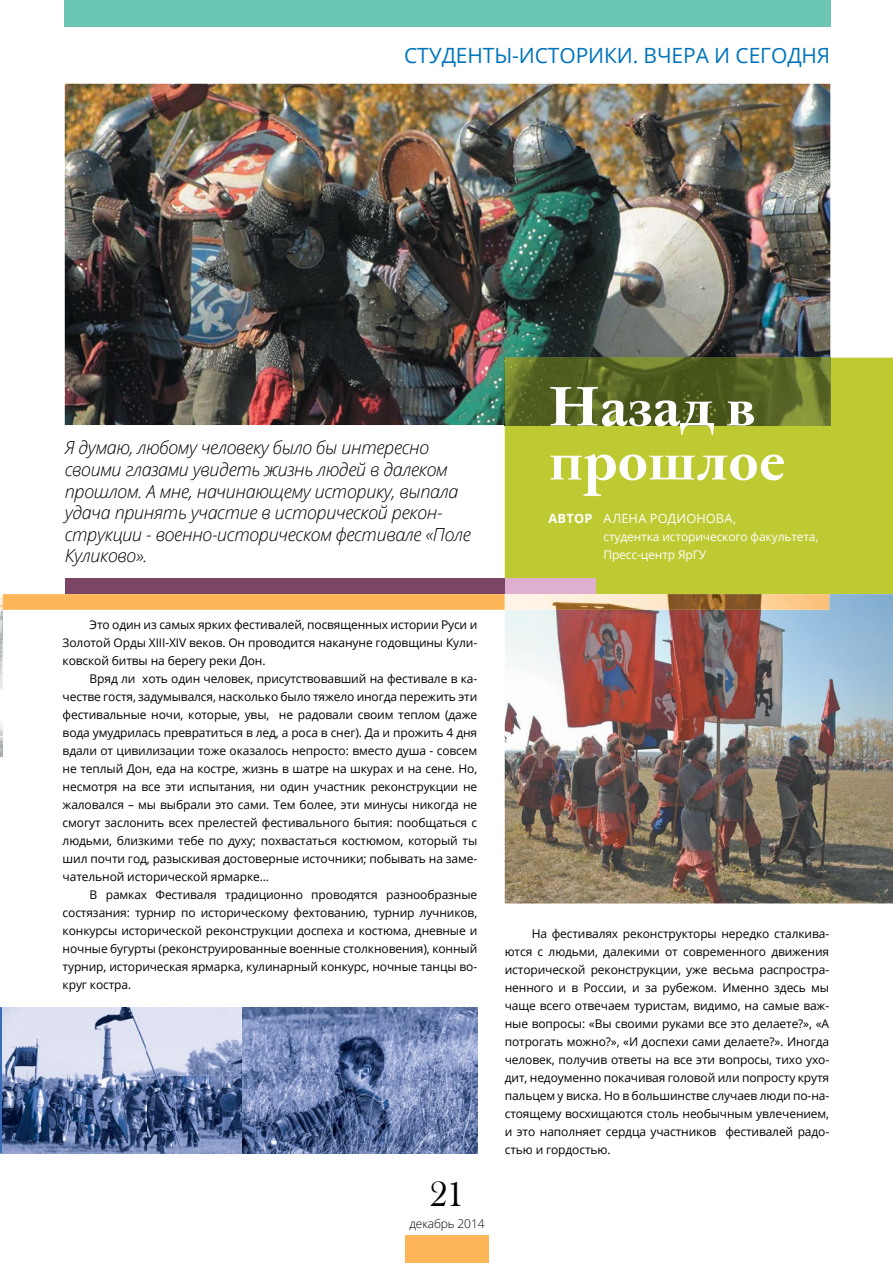
<style>
.page{position:relative;width:893px;height:1263px;background:#fff}
.page>*{position:absolute;margin:0;border:0;box-sizing:border-box;transform-origin:0 0}
.t1{font:700 54px/54px "Baskerville 120 Pro";letter-spacing:-.005em;color:#fff}
.t2{font:36px "Bask Old Face";color:#000}
.t3{font:21px "Open Sans";letter-spacing:-.005em;color:#0075bb}
.t4{font:italic 300 18px/21.6px "Open Sans";letter-spacing:-.02em;color:#000}
.t5{font:12.75px "Open Sans";letter-spacing:.01em;color:#fff}
.t6{font:700 12.75px "Open Sans";letter-spacing:.02em;color:#fff}
.t7{font:12px/18px "Open Sans";letter-spacing:-.01em;color:#000;text-align:justify}
.t8{font:12px/18px "Open Sans";letter-spacing:-.01em;color:#fff}
.t9{font:300 12px "Open Sans";letter-spacing:-.01em;color:#000}
</style>
<div class="page">
<div style="left:405px;top:1235px;width:84px;height:28px;background:#fcb557"></div>
<div style="left:64px;top:0;width:766px;height:27px;background:#6ac6b2"></div>
<img style="left:65px;top:84px;width:765px;height:341px">
<div style="left:505px;top:358px;width:388px;height:236px;background:#bdca31"></div>
<img style="left:505px;top:358px;width:325px;height:67px">
<div style="left:65px;top:578px;width:440px;height:16px;background:#7c4565"></div>
<div style="left:505px;top:578px;width:90px;height:16px;background:#dfafd0"></div>
<img style="left:505px;top:594px;width:388px;height:309px">
<img style="left:0;top:610px;width:2px;height:147px">
<hr style="left:0;top:1007px;width:2px;height:146px;background:#386db5">
<img style="left:2px;top:1007px;width:240px;height:146px">
<svg style="left:242px;top:1007px;width:235px;height:146px"></svg>
<img style="left:505px;top:594px;width:324px;height:16px">
<svg style="left:0;top:594px;width:505px;height:16px"></svg>
<h3 class="t3" style="left:404px;top:41px;width:428px">СТУДЕНТЫ-ИСТОРИКИ. ВЧЕРА И СЕГОДНЯ</h3>
<p class="t4" style="left:65px;top:436px;width:408px">Я думаю, любому человеку было бы интересно своими глазами увидеть жизнь людей в далеком прошлом. А мне, начинающему историку, выпала удача принять участие в исторической рекон&shy;струкции - военно-историческом фестивале «Поле Куликово».</p>
<h1 class="t1" style="left:548px;top:383px;width:238px">Назад в прошлое</h1>
<p class="t5" style="left:603px;top:510px;width:134px">АЛЕНА РОДИОНОВА,</p>
<p class="t8" style="left:603px;top:528px;width:217px">студентка исторического факультета,<br>Пресс-центр ЯрГУ</p>
<p class="t6" style="left:548px;top:510px;width:45px">АВТОР</p>
<p class="t7" style="left:63px;top:616px;width:416px;text-indent:27px">Это один из самых ярких фестивалей, посвященных истории Руси и Золотой Орды XIII-XIV веков. Он проводится накануне годовщины Кули&shy;ковской битвы на берегу реки Дон.</p>
<p class="t7" style="left:63px;top:670px;width:416px;text-indent:27px">Вряд ли хоть один человек, присутствовавший на фестивале в ка&shy;честве гостя, задумывался, насколько было тяжело иногда пережить эти фестивальные ночи, которые, увы, не радовали своим теплом (даже вода умудрилась превратиться в лед, а роса в снег). Да и прожить 4 дня вдали от цивилизации тоже оказалось непросто: вместо душа - совсем не теплый Дон, еда на костре, жизнь в шатре на шкурах и на сене. Но, несмотря на все эти испытания, ни один участник реконструкции не жаловался – мы выбрали это сами. Тем более, эти минусы никогда не смогут заслонить всех прелестей фестивального бытия: пообщаться с людьми, близкими тебе по духу; похвастаться костюмом, который ты шил почти год, разыскивая достоверные источники; побывать на заме&shy;чательной исторической ярмарке...</p>
<p class="t7" style="left:63px;top:886px;width:416px;text-indent:27px">В рамках Фестиваля традиционно проводятся разнообразные состязания: турнир по историческому фехтованию, турнир лучников, конкурсы исторической реконструкции доспеха и костюма, дневные и ночные бугурты (реконструированные военные столкновения), конный турнир, историческая ярмарка, кулинарный конкурс, ночные танцы во&shy;круг костра.</p>
<h2 class="t2" style="left:429px;top:1174px;width:37px">21</h2>
<p class="t9" style="left:409px;top:1215px;width:77px">декабрь 2014</p>
<p class="t7" style="left:505px;top:924px;width:326px;text-indent:27px">На фестивалях реконструкторы нередко сталкива&shy;ются с людьми, далекими от современного движения исторической реконструкции, уже весьма распростра&shy;ненного и в России, и за рубежом. Именно здесь мы чаще всего отвечаем туристам, видимо, на самые важ&shy;ные вопросы: «Вы своими руками все это делаете?», «А потрогать можно?», «И доспехи сами делаете?». Иногда человек, получив ответы на все эти вопросы, тихо ухо&shy;дит, недоуменно покачивая головой или попросту крутя пальцем у виска. Но в большинстве случаев люди по-на&shy;стоящему восхищаются столь необычным увлечением, и это наполняет сердца участников фестивалей радо&shy;стью и гордостью.</p>
</div>
